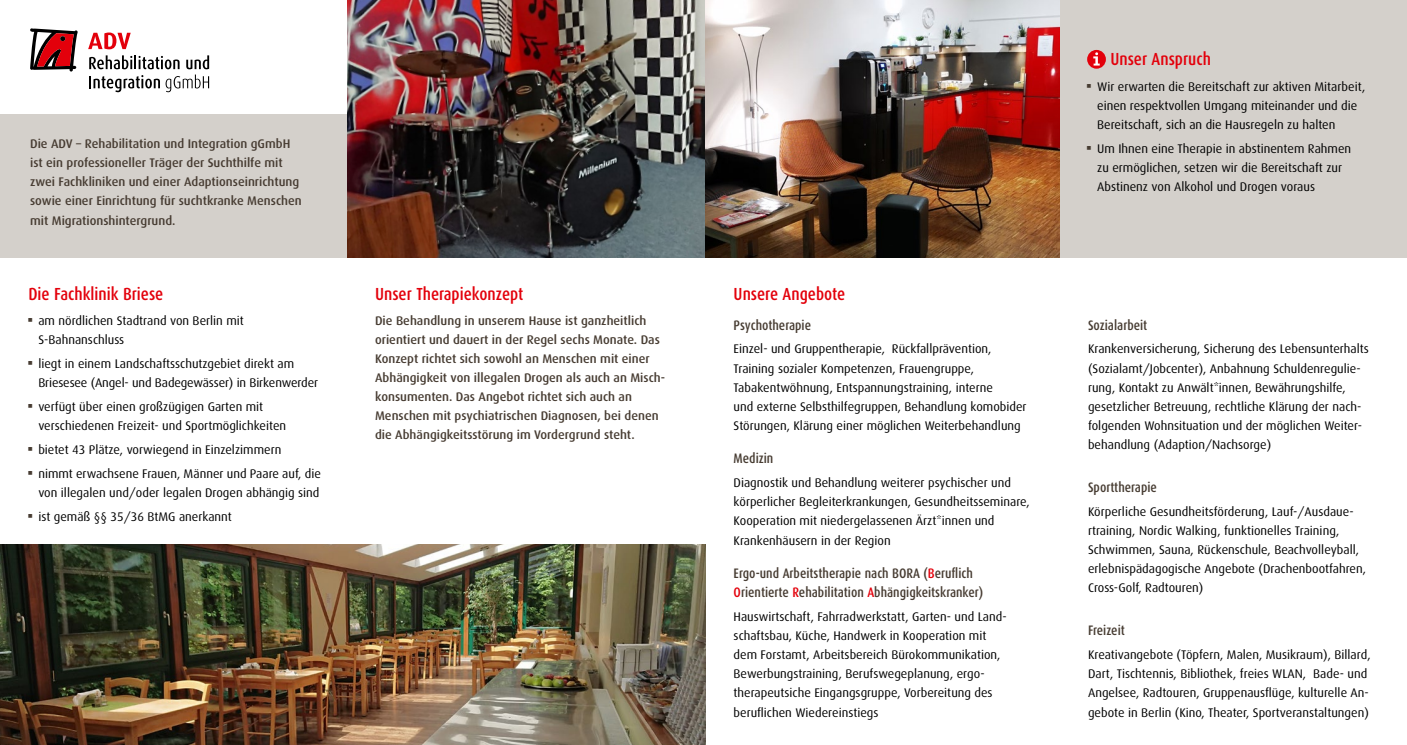
<style>
.page{position:relative;width:1407px;height:745px;background:#fff}
.page>*{position:absolute;margin:0;border:0;box-sizing:border-box;transform-origin:0 0}
.t1{font:500 17.5px "Dax Condensed";color:#e3000b}
.t2{font:500 13.75px/19.1px "Dax Condensed";color:#473c32}
.t3{font:12.5px/19.1px "Dax";color:#000}
.t4{font:500 12.5px/19.1px "Dax";color:#473c32}
.s1{color:#e3000b}
</style>
<div class="page">
<div style="left:0;top:114px;width:349px;height:143px;background:#d4d0cb"></div>
<img style="left:0;top:544px;width:705px;height:200px">
<svg style="left:88px;top:32px;width:43px;height:17px"></svg>
<svg style="left:89px;top:55px;width:120px;height:37px"></svg>
<svg style="left:30px;top:28px;width:48px;height:43px"></svg>
<div style="left:1059px;top:0;width:348px;height:257px;background:#d4d0cb"></div>
<svg style="left:1087px;top:50px;width:19px;height:19px"></svg>
<svg style="left:1093px;top:52px;width:6px;height:13px"></svg>
<img style="left:347px;top:0;width:712px;height:257px">
<p class="t4" style="left:30px;top:134px;width:273px">Die ADV – Rehabilitation und Integration gGmbH ist ein professioneller Träger der Suchthilfe mit zwei Fachkliniken und einer Adaptionseinrichtung sowie einer Einrichtung für suchtkranke Menschen mit Migrationshintergrund.</p>
<h1 class="t1" style="left:28px;top:284px;width:137px">Die Fachklinik Briese</h1>
<p class="t3" style="left:38px;top:311px;width:207px">am nördlichen Stadtrand von Berlin mit<br>S-Bahnanschluss</p>
<p class="t3" style="left:38px;top:354px;width:281px">liegt in einem Landschaftsschutzgebiet direkt am<br>Briesesee (Angel- und Badegewässer) in Birkenwerder</p>
<p class="t3" style="left:38px;top:397px;width:249px">verfügt über einen großzügigen Garten mit verschiedenen Freizeit- und Sportmöglichkeiten</p>
<p class="t3" style="left:38px;top:437px;width:284px;line-height:23.9px">bietet 43 Plätze, vorwiegend in Einzelzimmern<br>nimmt erwachsene Frauen, Männer und Paare auf, die</p>
<p class="t3" style="left:38px;top:480px;width:283px;line-height:23.9px">von illegalen und/oder legalen Drogen abhängig sind ist gemäß §§ 35/36 BtMG anerkannt</p>
<h1 class="t1" style="left:375px;top:284px;width:150px">Unser Therapiekonzept</h1>
<h1 class="t1" style="left:733px;top:284px;width:113px">Unsere Angebote</h1>
<p class="t4" style="left:375px;top:311px;width:292px">Die Behandlung in unserem Hause ist ganzheitlich orientiert und dauert in der Regel sechs Monate. Das Konzept richtet sich sowohl an Menschen mit einer Abhängigkeit von illegalen Drogen als auch an Misch&shy;konsumenten. Das Angebot richtet sich auch an Menschen mit psychiatrischen Diagnosen, bei denen die Abhängigkeitsstörung im Vordergrund steht.</p>
<p class="t2" style="left:733px;top:315px;width:79px">Psychotherapie</p>
<p class="t3" style="left:733px;top:339px;width:294px">Einzel- und Gruppentherapie, Rückfallprävention, Training sozialer Kompetenzen, Frauengruppe, Tabakentwöhnung, Entspannungstraining, interne<br>und externe Selbsthilfegruppen, Behandlung komobider Störungen, Klärung einer möglichen Weiterbehandlung</p>
<p class="t2" style="left:733px;top:449px;width:41px">Medizin</p>
<p class="t3" style="left:733px;top:473px;width:298px">Diagnostik und Behandlung weiterer psychischer und körperlicher Begleiterkrankungen, Gesundheitsseminare, Kooperation mit niedergelassenen Ärzt*innen und Krankenhäusern in der Region</p>
<p class="t2" style="left:733px;top:563px;width:251px">Ergo-und Arbeitstherapie nach BORA (<span class="s1">B</span>eruflich<br><span class="s1">O</span>rientierte <span class="s1">R</span>ehabilitation <span class="s1">A</span>bhängigkeitskranker)</p>
<p class="t3" style="left:733px;top:606px;width:275px">Hauswirtschaft, Fahrradwerkstatt, Garten- und Land&shy;schaftsbau, Küche, Handwerk in Kooperation mit dem Forstamt, Arbeitsbereich Bürokommunikation, Bewerbungstraining, Berufswegeplanung, ergo&shy;therapeutsiche Eingangsgruppe, Vorbereitung des beruflichen Wiedereinstiegs</p>
<h1 class="t1" style="left:1110px;top:49px;width:102px">Unser Anspruch</h1>
<p class="t3" style="left:1097px;top:77px;width:270px">Wir erwarten die Bereitschaft zur aktiven Mitarbeit, einen respektvollen Umgang miteinander und die<br>Bereitschaft, sich an die Hausregeln zu halten</p>
<p class="t3" style="left:1097px;top:139px;width:256px">Um Ihnen eine Therapie in abstinentem Rahmen zu ermöglichen, setzen wir die Bereitschaft zur<br>Abstinenz von Alkohol und Drogen voraus</p>
<p class="t2" style="left:1088px;top:315px;width:61px">Sozialarbeit</p>
<p class="t3" style="left:1088px;top:339px;width:282px">Krankenversicherung, Sicherung des Lebensunterhalts (Sozialamt/Jobcenter), Anbahnung Schuldenregulie&shy;rung, Kontakt zu Anwält*innen, Bewährungshilfe, gesetzlicher Betreuung, rechtliche Klärung der nach&shy;folgenden Wohnsituation und der möglichen Weiter&shy;behandlung (Adaption/Nachsorge)</p>
<p class="t2" style="left:1088px;top:477px;width:70px">Sporttherapie</p>
<p class="t3" style="left:1088px;top:501px;width:279px">Körperliche Gesundheitsförderung, Lauf-/Ausdaue&shy;rtraining, Nordic Walking, funktionelles Training, Schwimmen, Sauna, Rückenschule, Beachvolleyball, erlebnispädagogische Angebote (Drachenbootfahren, Cross-Golf, Radtouren)</p>
<p class="t2" style="left:1088px;top:620px;width:38px">Freizeit</p>
<p class="t3" style="left:1088px;top:645px;width:284px">Kreativangebote (Töpfern, Malen, Musikraum), Billard, Dart, Tischtennis, Bibliothek, freies WLAN, Bade- und Angelsee, Radtouren, Gruppenausflüge, kulturelle An&shy;gebote in Berlin (Kino, Theater, Sportveranstaltungen)</p>
</div>
